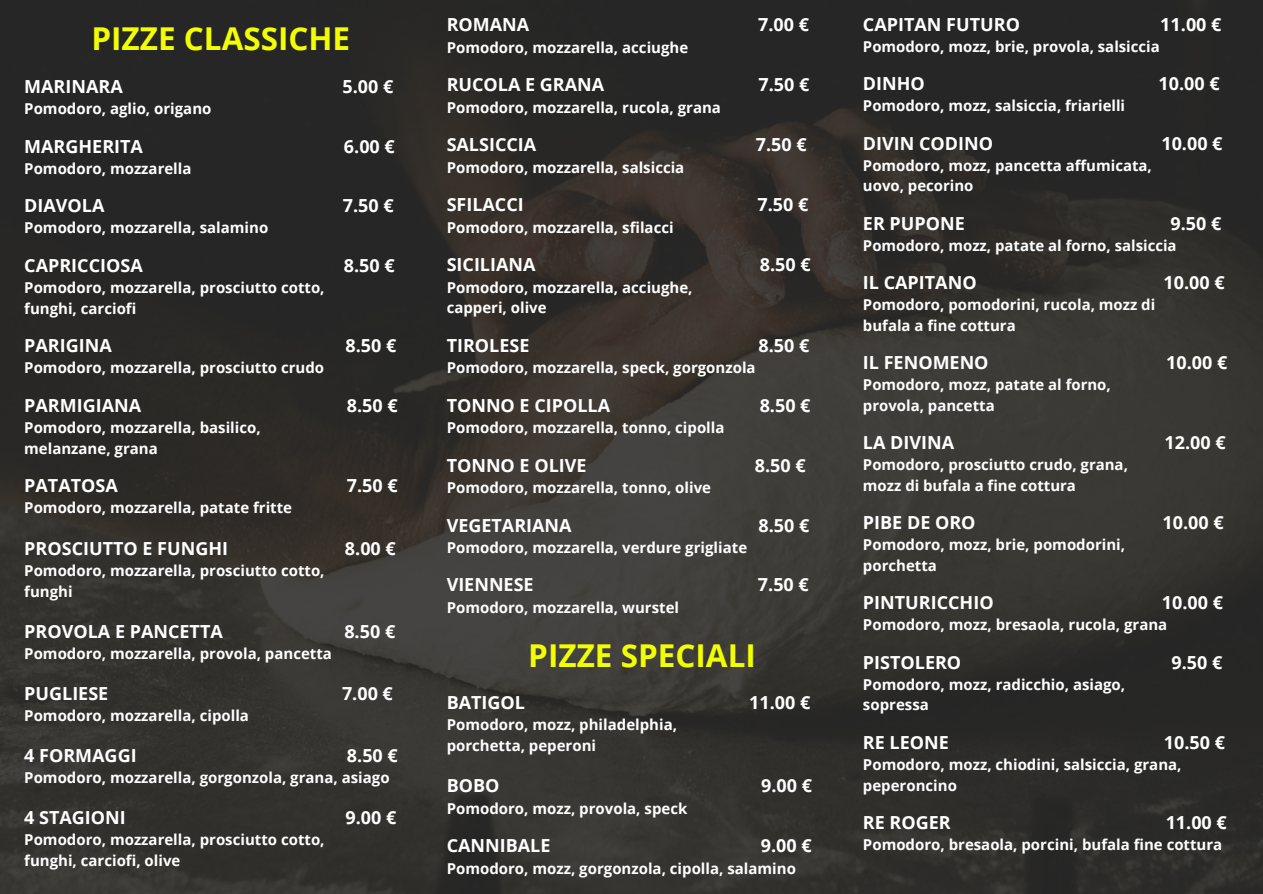
<style>
.page{position:relative;width:1263px;height:894px;background:#fff}
.page>*{position:absolute;margin:0;border:0;box-sizing:border-box;transform-origin:0 0}
.t1{font:700 31.5px "Open Sans";color:#f2ff00}
.t2{font:700 18px "Open Sans";color:#fff}
.t3{font:700 15px/20.9px "Open Sans";color:#fff}
</style>
<div class="page">
<img style="left:0;top:0;width:1263px;height:893px">
<h1 class="t1" style="left:91px;top:17px;width:260px">PIZZE CLASSICHE</h1>
<p class="t2" style="left:24px;top:74px;width:100px">MARINARA</p>
<p class="t2" style="left:342px;top:74px;width:52px">5.00 €</p>
<p class="t3" style="left:24px;top:98px;width:189px">Pomodoro, aglio, origano</p>
<p class="t2" style="left:24px;top:133px;width:120px">MARGHERITA</p>
<p class="t2" style="left:344px;top:133px;width:52px">6.00 €</p>
<p class="t3" style="left:24px;top:157px;width:169px">Pomodoro, mozzarella</p>
<p class="t2" style="left:24px;top:193px;width:82px">DIAVOLA</p>
<p class="t2" style="left:343px;top:193px;width:52px">7.50 €</p>
<p class="t3" style="left:24px;top:217px;width:245px">Pomodoro, mozzarella, salamino</p>
<p class="t2" style="left:24px;top:252px;width:120px">CAPRICCIOSA</p>
<p class="t2" style="left:344px;top:252px;width:52px">8.50 €</p>
<p class="t3" style="left:24px;top:276px;width:302px">Pomodoro, mozzarella, prosciutto cotto, funghi, carciofi</p>
<p class="t2" style="left:24px;top:333px;width:89px">PARIGINA</p>
<p class="t2" style="left:345px;top:333px;width:52px">8.50 €</p>
<p class="t3" style="left:24px;top:357px;width:301px">Pomodoro, mozzarella, prosciutto crudo</p>
<p class="t2" style="left:24px;top:392px;width:118px">PARMIGIANA</p>
<p class="t2" style="left:347px;top:392px;width:52px">8.50 €</p>
<p class="t3" style="left:24px;top:416px;width:238px">Pomodoro, mozzarella, basilico, melanzane, grana</p>
<p class="t2" style="left:24px;top:473px;width:95px">PATATOSA</p>
<p class="t2" style="left:347px;top:473px;width:52px">7.50 €</p>
<p class="t3" style="left:24px;top:497px;width:269px">Pomodoro, mozzarella, patate fritte</p>
<p class="t2" style="left:24px;top:535px;width:205px">PROSCIUTTO E FUNGHI</p>
<p class="t2" style="left:345px;top:535px;width:52px">8.00 €</p>
<p class="t3" style="left:24px;top:559px;width:302px">Pomodoro, mozzarella, prosciutto cotto, funghi</p>
<p class="t2" style="left:24px;top:618px;width:200px">PROVOLA E PANCETTA</p>
<p class="t2" style="left:344px;top:618px;width:52px">8.50 €</p>
<p class="t3" style="left:24px;top:642px;width:309px">Pomodoro, mozzarella, provola, pancetta</p>
<p class="t2" style="left:24px;top:680px;width:86px">PUGLIESE</p>
<p class="t2" style="left:342px;top:680px;width:52px">7.00 €</p>
<p class="t3" style="left:24px;top:704px;width:226px">Pomodoro, mozzarella, cipolla</p>
<p class="t2" style="left:24px;top:742px;width:114px">4 FORMAGGI</p>
<p class="t2" style="left:347px;top:742px;width:52px">8.50 €</p>
<p class="t3" style="left:24px;top:766px;width:367px">Pomodoro, mozzarella, gorgonzola, grana, asiago</p>
<p class="t2" style="left:24px;top:804px;width:103px">4 STAGIONI</p>
<p class="t2" style="left:345px;top:804px;width:52px">9.00 €</p>
<p class="t3" style="left:24px;top:828px;width:302px">Pomodoro, mozzarella, prosciutto cotto, funghi, carciofi, olive</p>
<p class="t2" style="left:447px;top:12px;width:84px">ROMANA</p>
<p class="t2" style="left:758px;top:12px;width:52px">7.00 €</p>
<p class="t3" style="left:447px;top:37px;width:243px">Pomodoro, mozzarella, acciughe</p>
<p class="t2" style="left:447px;top:72px;width:159px">RUCOLA E GRANA</p>
<p class="t2" style="left:758px;top:72px;width:52px">7.50 €</p>
<p class="t3" style="left:447px;top:96px;width:276px">Pomodoro, mozzarella, rucola, grana</p>
<p class="t2" style="left:447px;top:132px;width:91px">SALSICCIA</p>
<p class="t2" style="left:756px;top:132px;width:52px">7.50 €</p>
<p class="t3" style="left:447px;top:156px;width:239px">Pomodoro, mozzarella, salsiccia</p>
<p class="t2" style="left:447px;top:192px;width:79px">SFILACCI</p>
<p class="t2" style="left:757px;top:192px;width:52px">7.50 €</p>
<p class="t3" style="left:447px;top:216px;width:228px">Pomodoro, mozzarella, sfilacci</p>
<p class="t2" style="left:447px;top:251px;width:90px">SICILIANA</p>
<p class="t2" style="left:760px;top:251px;width:52px">8.50 €</p>
<p class="t3" style="left:447px;top:276px;width:247px">Pomodoro, mozzarella, acciughe, capperi, olive</p>
<p class="t2" style="left:447px;top:332px;width:84px">TIROLESE</p>
<p class="t2" style="left:758px;top:332px;width:52px">8.50 €</p>
<p class="t3" style="left:447px;top:357px;width:310px">Pomodoro, mozzarella, speck, gorgonzola</p>
<p class="t2" style="left:447px;top:392px;width:165px">TONNO E CIPOLLA</p>
<p class="t2" style="left:760px;top:392px;width:52px">8.50 €</p>
<p class="t3" style="left:447px;top:417px;width:279px">Pomodoro, mozzarella, tonno, cipolla</p>
<p class="t2" style="left:447px;top:452px;width:141px">TONNO E OLIVE</p>
<p class="t2" style="left:755px;top:452px;width:52px">8.50 €</p>
<p class="t3" style="left:447px;top:477px;width:266px">Pomodoro, mozzarella, tonno, olive</p>
<p class="t2" style="left:447px;top:512px;width:126px">VEGETARIANA</p>
<p class="t2" style="left:758px;top:512px;width:52px">8.50 €</p>
<p class="t3" style="left:447px;top:537px;width:302px">Pomodoro, mozzarella, verdure grigliate</p>
<p class="t2" style="left:447px;top:572px;width:89px">VIENNESE</p>
<p class="t2" style="left:758px;top:572px;width:52px">7.50 €</p>
<p class="t3" style="left:447px;top:596px;width:234px">Pomodoro, mozzarella, wurstel</p>
<h1 class="t1" style="left:528px;top:633px;width:229px">PIZZE SPECIALI</h1>
<p class="t2" style="left:447px;top:689px;width:80px">BATIGOL</p>
<p class="t2" style="left:749px;top:689px;width:63px">11.00 €</p>
<p class="t3" style="left:447px;top:714px;width:232px">Pomodoro, mozz, philadelphia, porchetta, peperoni</p>
<p class="t2" style="left:447px;top:772px;width:54px">BOBO</p>
<p class="t2" style="left:761px;top:772px;width:52px">9.00 €</p>
<p class="t3" style="left:447px;top:797px;width:242px">Pomodoro, mozz, provola, speck</p>
<p class="t2" style="left:447px;top:832px;width:105px">CANNIBALE</p>
<p class="t2" style="left:761px;top:832px;width:52px">9.00 €</p>
<p class="t3" style="left:447px;top:857px;width:351px">Pomodoro, mozz, gorgonzola, cipolla, salamino</p>
<p class="t2" style="left:863px;top:12px;width:159px">CAPITAN FUTURO</p>
<p class="t2" style="left:1160px;top:12px;width:63px">11.00 €</p>
<p class="t3" style="left:863px;top:36px;width:298px">Pomodoro, mozz, brie, provola, salsiccia</p>
<p class="t2" style="left:863px;top:71px;width:63px">DINHO</p>
<p class="t2" style="left:1159px;top:71px;width:63px">10.00 €</p>
<p class="t3" style="left:863px;top:95px;width:264px">Pomodoro, mozz, salsiccia, friarielli</p>
<p class="t2" style="left:863px;top:130px;width:132px">DIVIN CODINO</p>
<p class="t2" style="left:1161px;top:130px;width:63px">10.00 €</p>
<p class="t3" style="left:863px;top:154px;width:290px">Pomodoro, mozz, pancetta affumicata, uovo, pecorino</p>
<p class="t2" style="left:863px;top:210px;width:103px">ER PUPONE</p>
<p class="t2" style="left:1170px;top:210px;width:52px">9.50 €</p>
<p class="t3" style="left:863px;top:234px;width:315px">Pomodoro, mozz, patate al forno, salsiccia</p>
<p class="t2" style="left:863px;top:269px;width:115px">IL CAPITANO</p>
<p class="t2" style="left:1163px;top:269px;width:63px">10.00 €</p>
<p class="t3" style="left:863px;top:293px;width:294px">Pomodoro, pomodorini, rucola, mozz di bufala a fine cottura</p>
<p class="t2" style="left:863px;top:350px;width:127px">IL FENOMENO</p>
<p class="t2" style="left:1166px;top:350px;width:63px">10.00 €</p>
<p class="t3" style="left:863px;top:373px;width:249px">Pomodoro, mozz, patate al forno, provola, pancetta</p>
<p class="t2" style="left:863px;top:430px;width:93px">LA DIVINA</p>
<p class="t2" style="left:1164px;top:430px;width:63px">12.00 €</p>
<p class="t3" style="left:863px;top:453px;width:266px">Pomodoro, prosciutto crudo, grana, mozz di bufala a fine cottura</p>
<p class="t2" style="left:863px;top:510px;width:114px">PIBE DE ORO</p>
<p class="t2" style="left:1162px;top:510px;width:63px">10.00 €</p>
<p class="t3" style="left:863px;top:533px;width:264px">Pomodoro, mozz, brie, pomodorini, porchetta</p>
<p class="t2" style="left:863px;top:590px;width:132px">PINTURICCHIO</p>
<p class="t2" style="left:1162px;top:590px;width:63px">10.00 €</p>
<p class="t3" style="left:863px;top:614px;width:306px">Pomodoro, mozz, bresaola, rucola, grana</p>
<p class="t2" style="left:863px;top:649px;width:100px">PISTOLERO</p>
<p class="t2" style="left:1171px;top:649px;width:52px">9.50 €</p>
<p class="t3" style="left:863px;top:673px;width:264px">Pomodoro, mozz, radicchio, asiago, sopressa</p>
<p class="t2" style="left:863px;top:729px;width:87px">RE LEONE</p>
<p class="t2" style="left:1164px;top:729px;width:63px">10.50 €</p>
<p class="t3" style="left:863px;top:753px;width:320px">Pomodoro, mozz, chiodini, salsiccia, grana, peperoncino</p>
<p class="t2" style="left:863px;top:809px;width:89px">RE ROGER</p>
<p class="t2" style="left:1166px;top:809px;width:63px">11.00 €</p>
<p class="t3" style="left:863px;top:833px;width:361px">Pomodoro, bresaola, porcini, bufala fine cottura</p>
</div>
